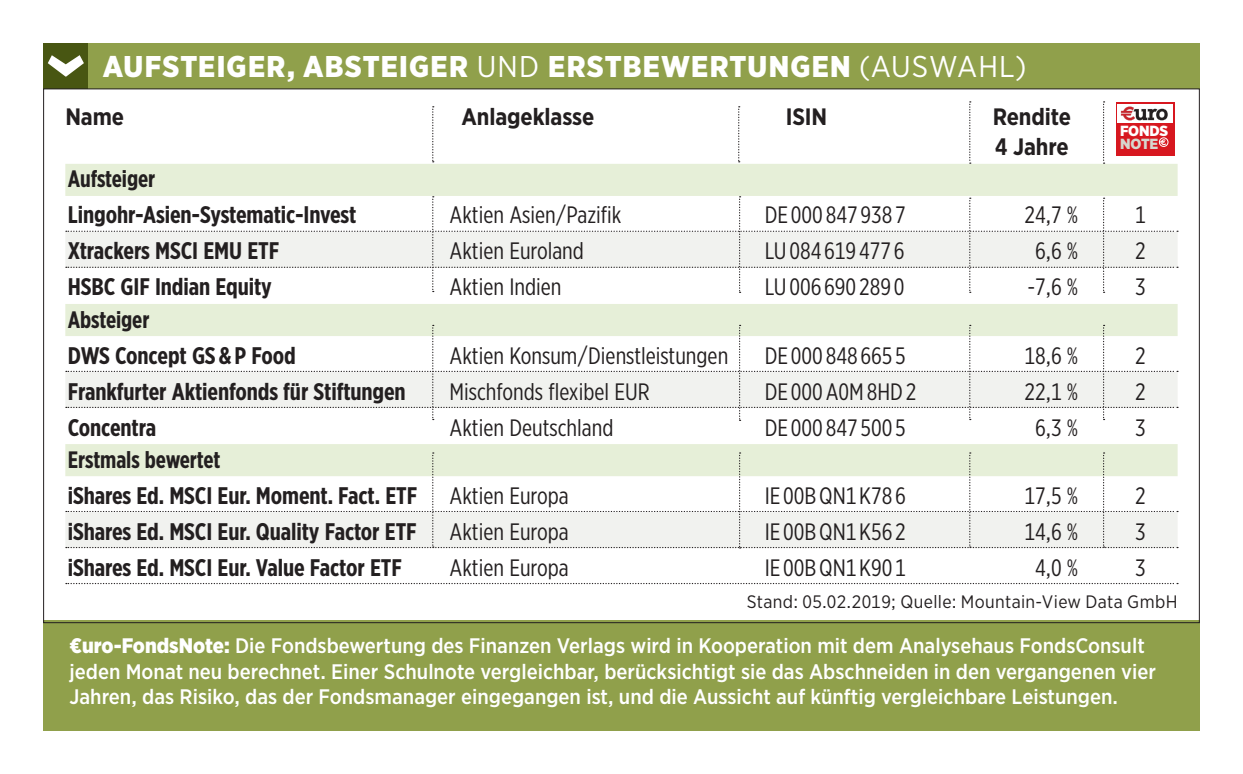
<style>
.page{position:relative;width:1243px;height:774px;background:#fff}
.page>*{position:absolute;margin:0;border:0;box-sizing:border-box;transform-origin:0 0}
.ES_TAB_HL_Mager{font:900 30px "Gotham Narrow";letter-spacing:.04em;color:#fff}
.ES_Tab_Fondsaufsteig{font:700 24px "Gotham X Narrow";letter-spacing:-.005em;color:#231f20}
.ES_Tab_Fondsaufsteig-2{font:23.7px "Gotham X Narrow";color:#231f20}
.t1{font:700 23.7px "Gotham X Narrow";letter-spacing:-.005em;color:#231f20}
.Fondsaufsteiger_Kopf{font:700 23.7px "Gotham Narrow";letter-spacing:-.005em;color:#231f20}
.ES_Zins_Tab_kopf1{font:700 23.7px "Gotham Narrow";letter-spacing:-.005em;color:#231f20}
.t2{font:500 21px/25.5px "Gotham Narrow";color:#fff}
.t3{font:18px "Gotham Narrow";letter-spacing:.02em;color:#231f20}
.t4{font:900 14.7px/12.9px "Gotham Narrow";letter-spacing:-.025em;color:#fff;scale:1.05 1}
.s1{font-weight:400}
.s2{color:#d6d6ce}
.s3{font-weight:900}
</style>
<div class="page">
<div style="left:43px;top:620px;width:1156px;height:110px;background:#90a04b"></div>
<div style="left:48px;top:44px;width:1151px;height:45px;background:#90a04b"></div>
<div style="left:43px;top:44px;width:45px;height:45px;background:#485612"></div>
<svg style="left:48px;top:55px;width:36px;height:22px"></svg>
<div style="left:65px;top:164px;width:1112px;height:32px;background:#e6efd8"></div>
<div style="left:65px;top:304px;width:1112px;height:32px;background:#e6efd8"></div>
<div style="left:65px;top:444px;width:1112px;height:32px;background:#e6efd8"></div>
<svg style="left:66px;top:583px;width:1111px;height:1px"></svg>
<svg style="left:66px;top:325px;width:1111px;height:96px"></svg>
<svg style="left:66px;top:196px;width:1111px;height:97px"></svg>
<svg style="left:432px;top:106px;width:2px;height:56px"></svg>
<svg style="left:738px;top:106px;width:1px;height:56px"></svg>
<svg style="left:969px;top:101px;width:1px;height:63px"></svg>
<svg style="left:1103px;top:101px;width:1px;height:63px"></svg>
<svg style="left:66px;top:452px;width:1111px;height:96px"></svg>
<div style="left:1116px;top:102px;width:58px;height:53px;background:#d7171f"></div>
<svg style="left:1117px;top:105px;width:55px;height:18px"></svg>
<svg style="left:1120px;top:106px;width:47px;height:14px"></svg>
<div style="left:1159px;top:138px;width:9px;height:9px;border:1px solid #fff;border-radius:50%"></div>
<svg style="left:1160px;top:139px;width:6px;height:6px"></svg>
<p class="ES_TAB_HL_Mager" style="left:103px;top:47px;width:925px">AUFSTEIGER, ABSTEIGER <span class="s1">UND</span> ERSTBEWERTUNGEN <span class="s1">(AUSWAHL)</span></p>
<p class="Fondsaufsteiger_Kopf" style="left:65px;top:102px;width:60px">Name</p>
<p class="Fondsaufsteiger_Kopf" style="left:461px;top:102px;width:134px">Anlageklasse</p>
<p class="Fondsaufsteiger_Kopf" style="left:785px;top:102px;width:43px">ISIN</p>
<p class="Fondsaufsteiger_Kopf" style="left:992px;top:102px;width:80px">Rendite</p>
<p class="ES_Zins_Tab_kopf1" style="left:995px;top:132px;width:75px">4 Jahre</p>
<p class="t1" style="left:68px;top:164px;width:89px">Aufsteiger</p>
<p class="ES_Tab_Fondsaufsteig" style="left:68px;top:200px;width:290px">Lingohr-Asien-Systematic-Invest</p>
<p class="ES_Tab_Fondsaufsteig-2" style="left:449px;top:201px;width:173px">Aktien Asien/Pazifik</p>
<p class="ES_Tab_Fondsaufsteig-2" style="left:764px;top:201px;width:143px">DE 000 847 938 7</p>
<p class="ES_Tab_Fondsaufsteig-2" style="left:1024px;top:201px;width:55px">24,7 %</p>
<p class="ES_Tab_Fondsaufsteig-2" style="left:1135px;top:201px;width:12px">1</p>
<p class="ES_Tab_Fondsaufsteig" style="left:68px;top:236px;width:213px">Xtrackers MSCI EMU ETF</p>
<p class="ES_Tab_Fondsaufsteig-2" style="left:449px;top:237px;width:136px">Aktien Euroland</p>
<p class="ES_Tab_Fondsaufsteig-2" style="left:764px;top:237px;width:141px">LU 084 619 477 6</p>
<p class="ES_Tab_Fondsaufsteig-2" style="left:1035px;top:237px;width:44px">6,6 %</p>
<p class="ES_Tab_Fondsaufsteig-2" style="left:1135px;top:237px;width:12px">2</p>
<p class="ES_Tab_Fondsaufsteig" style="left:68px;top:272px;width:205px">HSBC GIF Indian Equity</p>
<p class="ES_Tab_Fondsaufsteig-2" style="left:449px;top:273px;width:113px">Aktien Indien</p>
<p class="ES_Tab_Fondsaufsteig-2" style="left:764px;top:273px;width:141px">LU 006 690 289 0</p>
<p class="ES_Tab_Fondsaufsteig-2" style="left:1027px;top:273px;width:52px">-7,6 %</p>
<p class="ES_Tab_Fondsaufsteig-2" style="left:1135px;top:273px;width:12px">3</p>
<p class="t1" style="left:68px;top:305px;width:83px">Absteiger</p>
<p class="ES_Tab_Fondsaufsteig" style="left:68px;top:340px;width:229px">DWS Concept GS &amp; P Food</p>
<p class="ES_Tab_Fondsaufsteig-2" style="left:449px;top:341px;width:280px">Aktien Konsum/Dienstleistungen</p>
<p class="ES_Tab_Fondsaufsteig-2" style="left:764px;top:341px;width:143px">DE 000 848 665 5</p>
<p class="ES_Tab_Fondsaufsteig-2" style="left:1024px;top:341px;width:55px">18,6 %</p>
<p class="ES_Tab_Fondsaufsteig-2" style="left:1135px;top:341px;width:12px">2</p>
<p class="ES_Tab_Fondsaufsteig" style="left:68px;top:376px;width:339px">Frankfurter Aktienfonds für Stiftungen</p>
<p class="ES_Tab_Fondsaufsteig-2" style="left:449px;top:377px;width:202px">Mischfonds flexibel EUR</p>
<p class="ES_Tab_Fondsaufsteig-2" style="left:764px;top:377px;width:153px">DE 000 A0M 8HD 2</p>
<p class="ES_Tab_Fondsaufsteig-2" style="left:1024px;top:377px;width:55px">22,1 %</p>
<p class="ES_Tab_Fondsaufsteig-2" style="left:1135px;top:377px;width:12px">2</p>
<p class="ES_Tab_Fondsaufsteig" style="left:68px;top:412px;width:90px">Concentra</p>
<p class="ES_Tab_Fondsaufsteig-2" style="left:449px;top:413px;width:165px">Aktien Deutschland</p>
<p class="ES_Tab_Fondsaufsteig-2" style="left:764px;top:413px;width:143px">DE 000 847 500 5</p>
<p class="ES_Tab_Fondsaufsteig-2" style="left:1035px;top:413px;width:44px">6,3 %</p>
<p class="ES_Tab_Fondsaufsteig-2" style="left:1135px;top:413px;width:12px">3</p>
<p class="t1" style="left:68px;top:445px;width:154px">Erstmals bewertet</p>
<p class="ES_Tab_Fondsaufsteig" style="left:68px;top:480px;width:351px">iShares Ed. MSCI Eur. Moment. Fact. ETF</p>
<p class="ES_Tab_Fondsaufsteig-2" style="left:449px;top:481px;width:121px">Aktien Europa</p>
<p class="ES_Tab_Fondsaufsteig-2" style="left:764px;top:481px;width:143px">IE 00B QN1 K78 6</p>
<p class="ES_Tab_Fondsaufsteig-2" style="left:1024px;top:481px;width:55px">17,5 %</p>
<p class="ES_Tab_Fondsaufsteig-2" style="left:1135px;top:481px;width:12px">2</p>
<p class="ES_Tab_Fondsaufsteig" style="left:68px;top:516px;width:350px">iShares Ed. MSCI Eur. Quality Factor ETF</p>
<p class="ES_Tab_Fondsaufsteig-2" style="left:449px;top:517px;width:121px">Aktien Europa</p>
<p class="ES_Tab_Fondsaufsteig-2" style="left:764px;top:517px;width:143px">IE 00B QN1 K56 2</p>
<p class="ES_Tab_Fondsaufsteig-2" style="left:1024px;top:517px;width:55px">14,6 %</p>
<p class="ES_Tab_Fondsaufsteig-2" style="left:1135px;top:517px;width:12px">3</p>
<p class="ES_Tab_Fondsaufsteig" style="left:68px;top:552px;width:335px">iShares Ed. MSCI Eur. Value Factor ETF</p>
<p class="ES_Tab_Fondsaufsteig-2" style="left:449px;top:553px;width:121px">Aktien Europa</p>
<p class="ES_Tab_Fondsaufsteig-2" style="left:764px;top:553px;width:143px">IE 00B QN1 K90 1</p>
<p class="ES_Tab_Fondsaufsteig-2" style="left:1035px;top:553px;width:44px">4,0 %</p>
<p class="ES_Tab_Fondsaufsteig-2" style="left:1135px;top:553px;width:12px">3</p>
<p class="t3" style="left:746px;top:591px;width:432px">Stand: 05.02.2019; Quelle: Mountain-View Data GmbH</p>
<p class="t4" style="left:1120px;top:124px;width:47px">FONDS<br><span class="s2">NOTE</span></p>
<p class="t2" style="left:70px;top:633px;width:1087px"><span class="s3">€uro-FondsNote:</span> Die Fondsbewertung des Finanzen Verlags wird in Kooperation mit dem Analysehaus FondsConsult jeden Monat neu berechnet. Einer Schulnote vergleichbar, berücksichtigt sie das Abschneiden in den vergangenen vier<br>Jahren, das Risiko, das der Fondsmanager eingegangen ist, und die Aussicht auf künftig vergleichbare Leistungen.</p>
</div>
